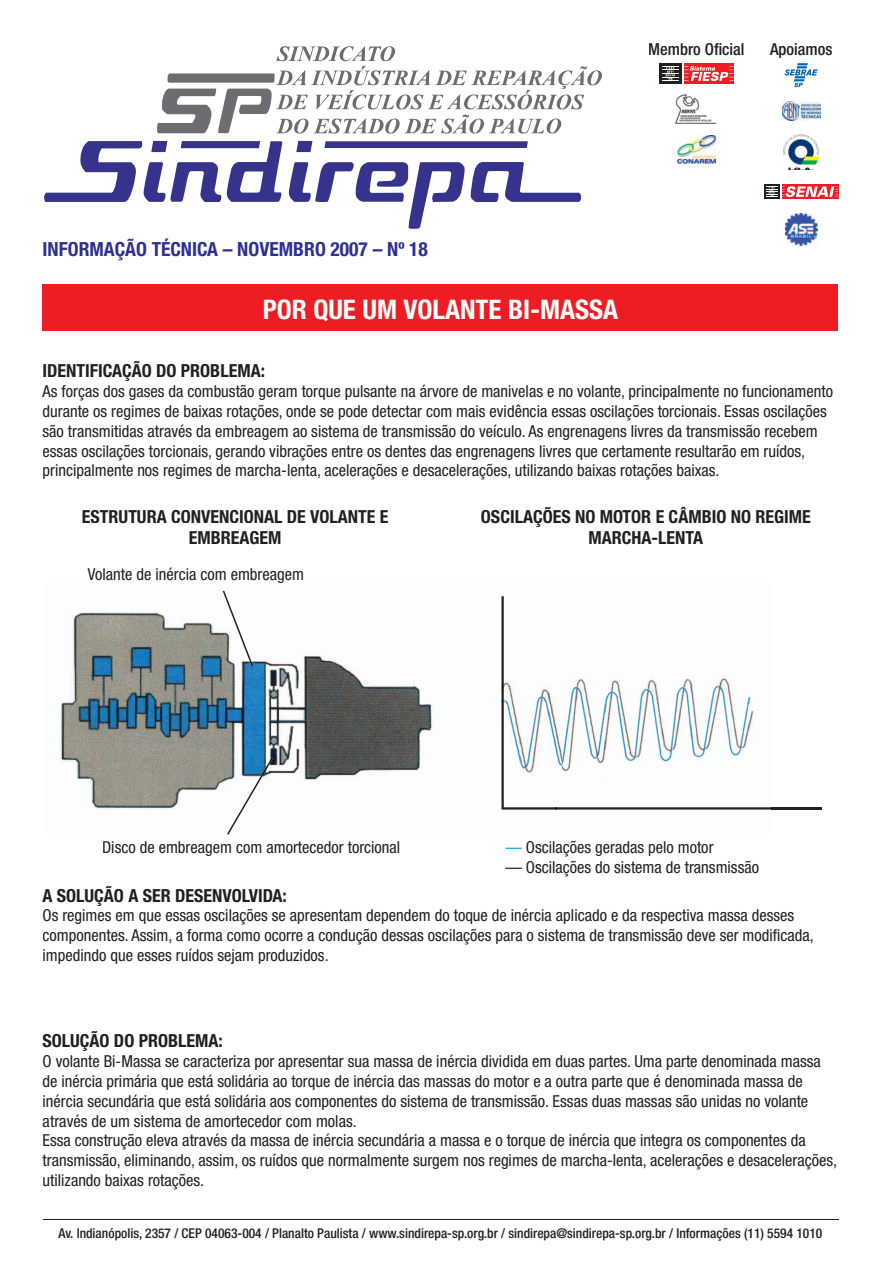
<style>
.page{position:relative;width:881px;height:1263px;background:#fff}
.page>*{position:absolute;margin:0;border:0;box-sizing:border-box;transform-origin:0 0}
.t1{font:700 condensed 27px "Helvetica Neue";color:#fff}
.t2{font:700 condensed 19.5px "Helvetica Neue";color:#2e3092}
.t3{font:700 condensed 18px/21.6px "Helvetica Neue";color:#231f20;text-align:center}
.t4{font:condensed 16.5px/19.8px "Helvetica Neue";color:#231f20}
.t5{font:500 condensed 16.5px "Helvetica Neue";color:#231f20}
.t6{font:500 condensed 13.5px "Helvetica Neue";color:#231f20}
.s1{color:#00aeef}
</style>
<div class="page">
<svg style="left:44px;top:141px;width:537px;height:88px"></svg>
<svg style="left:157px;top:46px;width:444px;height:88px"></svg>
<div style="left:659px;top:63px;width:22px;height:21px;background:#231f20"></div>
<div style="left:684px;top:63px;width:49px;height:21px;background:#ee1d23"></div>
<svg style="left:662px;top:66px;width:16px;height:15px"></svg>
<svg style="left:684px;top:66px;width:49px;height:15px"></svg>
<img style="left:674px;top:94px;width:43px;height:30px">
<img style="left:677px;top:135px;width:38px;height:28px">
<img style="left:783px;top:135px;width:35px;height:35px">
<img style="left:782px;top:102px;width:38px;height:18px">
<svg style="left:784px;top:63px;width:33px;height:24px"></svg>
<img style="left:785px;top:214px;width:31px;height:32px">
<div style="left:763px;top:184px;width:16px;height:15px;background:#231f20"></div>
<div style="left:781px;top:184px;width:57px;height:15px;background:#ee1d23"></div>
<svg style="left:766px;top:186px;width:72px;height:12px"></svg>
<div style="left:43px;top:285px;width:795px;height:46px;background:#ee1d23"></div>
<hr style="left:43px;top:1219px;width:795px;height:1px;background:#231f20">
<img style="left:59px;top:590px;width:711px;height:220px">
<hr style="left:770px;top:807px;width:51px;height:2px;background:#231f20">
<img style="left:501px;top:596px;width:55px;height:213px">
<img style="left:555px;top:805px;width:215px;height:4px">
<img style="left:223px;top:591px;width:30px;height:76px">
<img style="left:227px;top:757px;width:46px;height:76px">
<p class="t5" style="left:648px;top:44px;width:98px">Membro Oficial</p>
<p class="t5" style="left:769px;top:44px;width:64px">Apoiamos</p>
<p class="t2" style="left:43px;top:243px;width:386px">INFORMAÇÃO TÉCNICA – NOVEMBRO 2007 – Nº 18</p>
<h1 class="t1" style="left:263px;top:300px;width:356px">POR QUE UM VOLANTE BI-MASSA</h1>
<p class="t3" style="left:43px;top:362px;width:224px">IDENTIFICAÇÃO DO PROBLEMA:</p>
<p class="t4" style="left:43px;top:383px;width:791px">As forças dos gases da combustão geram torque pulsante na árvore de manivelas e no volante, principalmente no funcionamento durante os regimes de baixas rotações, onde se pode detectar com mais evidência essas oscilações torcionais. Essas oscilações são transmitidas através da embreagem ao sistema de transmissão do veículo. As engrenagens livres da transmissão recebem essas oscilações torcionais, gerando vibrações entre os dentes das engrenagens livres que certamente resultarão em ruídos, principalmente nos regimes de marcha-lenta, acelerações e desacelerações, utilizando baixas rotações baixas.</p>
<p class="t3" style="left:82px;top:507px;width:308px">ESTRUTURA CONVENCIONAL DE VOLANTE E<br>EMBREAGEM</p>
<p class="t3" style="left:481px;top:507px;width:331px">OSCILAÇÕES NO MOTOR E CÂMBIO NO REGIME<br>MARCHA-LENTA</p>
<p class="t4" style="left:88px;top:566px;width:218px">Volante de inércia com embreagem</p>
<p class="t4" style="left:102px;top:838px;width:299px">Disco de embreagem com amortecedor torcional</p>
<p class="t4" style="left:505px;top:838px;width:209px"><span class="s1">—</span> Oscilações geradas pelo motor</p>
<p class="t4" style="left:505px;top:858px;width:255px">— Oscilações do sistema de transmissão</p>
<p class="t3" style="left:43px;top:886px;width:246px">A SOLUÇÃO A SER DESENVOLVIDA:</p>
<p class="t4" style="left:43px;top:907px;width:772px">Os regimes em que essas oscilações se apresentam dependem do toque de inércia aplicado e da respectiva massa desses componentes. Assim, a forma como ocorre a condução dessas oscilações para o sistema de transmissão deve ser modificada, impedindo que esses ruídos sejam produzidos.</p>
<p class="t3" style="left:43px;top:1032px;width:182px">SOLUÇÃO DO PROBLEMA:</p>
<p class="t4" style="left:43px;top:1053px;width:795px">O volante Bi-Massa se caracteriza por apresentar sua massa de inércia dividida em duas partes. Uma parte denominada massa de inércia primária que está solidária ao torque de inércia das massas do motor e a outra parte que é denominada massa de inércia secundária que está solidária aos componentes do sistema de transmissão. Essas duas massas são unidas no volante através de um sistema de amortecedor com molas.<br>Essa construção eleva através da massa de inércia secundária a massa e o torque de inércia que integra os componentes da transmissão, eliminando, assim, os ruídos que normalmente surgem nos regimes de marcha-lenta, acelerações e desacelerações, utilizando baixas rotações.</p>
<p class="t6" style="left:59px;top:1229px;width:764px">Av. Indianópolis, 2357 / CEP 04063-004 / Planalto Paulista / www.sindirepa-sp.org.br / sindirepa@sindirepa-sp.org.br / Informações (11) 5594 1010</p>
</div>
